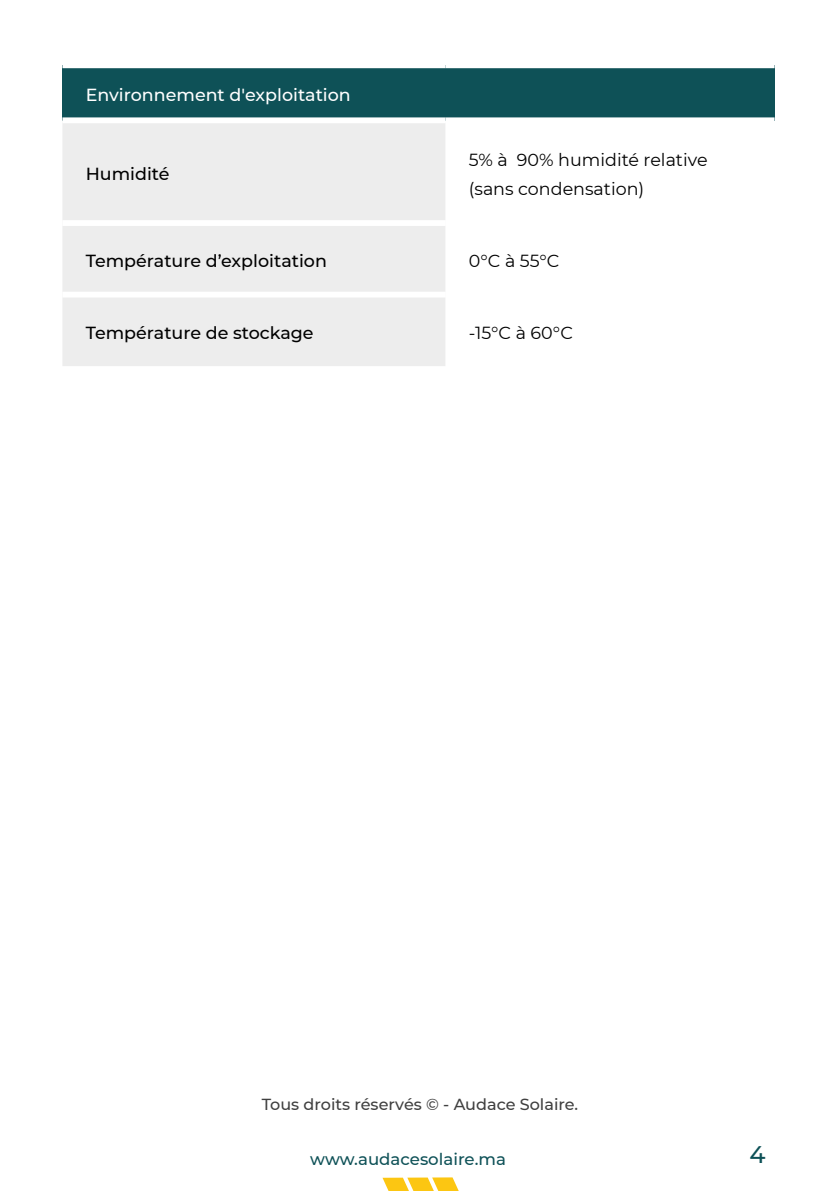
<style>
.page{position:relative;width:840px;height:1191px;background:#fff}
.page>*{position:absolute;margin:0;border:0;box-sizing:border-box;transform-origin:0 0}
.t1{font:500 24px "Montserrat";color:#0e5157}
.t2{font:17.4px/29.2px "Montserrat";color:#000}
.t3{font:500 17.4px "Montserrat";color:#000}
.t4{font:500 17.4px "Montserrat";color:#fff}
.t5{font:500 16.6px "Montserrat";color:#0e5157}
.t6{font:500 16px "Montserrat";color:#404040}
</style>
<div class="page">
<svg style="left:382px;top:1177px;width:76px;height:14px"></svg>
<div style="left:62px;top:65px;width:712px;height:55px;background:#0e5157"></div>
<div style="left:62px;top:123px;width:383px;height:243px;background:#ededed"></div>
<div style="left:62px;top:62px;width:383px;height:6px;background:#fff"></div>
<div style="left:445px;top:62px;width:329px;height:6px;background:#fff"></div>
<div style="left:62px;top:117px;width:383px;height:6px;background:#fff"></div>
<div style="left:445px;top:117px;width:329px;height:6px;background:#fff"></div>
<div style="left:62px;top:220px;width:383px;height:6px;background:#fff"></div>
<div style="left:62px;top:292px;width:383px;height:5px;background:#fff"></div>
<p class="t4" style="left:86px;top:83px;width:266px">Environnement d'exploitation</p>
<p class="t3" style="left:86px;top:162px;width:85px">Humidité</p>
<p class="t3" style="left:86px;top:249px;width:242px">Température d’exploitation</p>
<p class="t3" style="left:86px;top:320px;width:229px">Température de stockage</p>
<p class="t2" style="left:516px;top:144px;width:192px">90% humidité relative</p>
<p class="t2" style="left:468px;top:144px;width:177px">5%à<br>(sans condensation(</p>
<p class="t2" style="left:468px;top:246px;width:92px">0°C à 55°C</p>
<p class="t2" style="left:468px;top:317px;width:106px">-15°C à 60°C</p>
<p class="t6" style="left:261px;top:1093px;width:318px">Tous droits réservés © - Audace Solaire.</p>
<p class="t5" style="left:310px;top:1147px;width:197px">www.audacesolaire.ma</p>
<h1 class="t1" style="left:749px;top:1137px;width:18px">4</h1>
</div>
